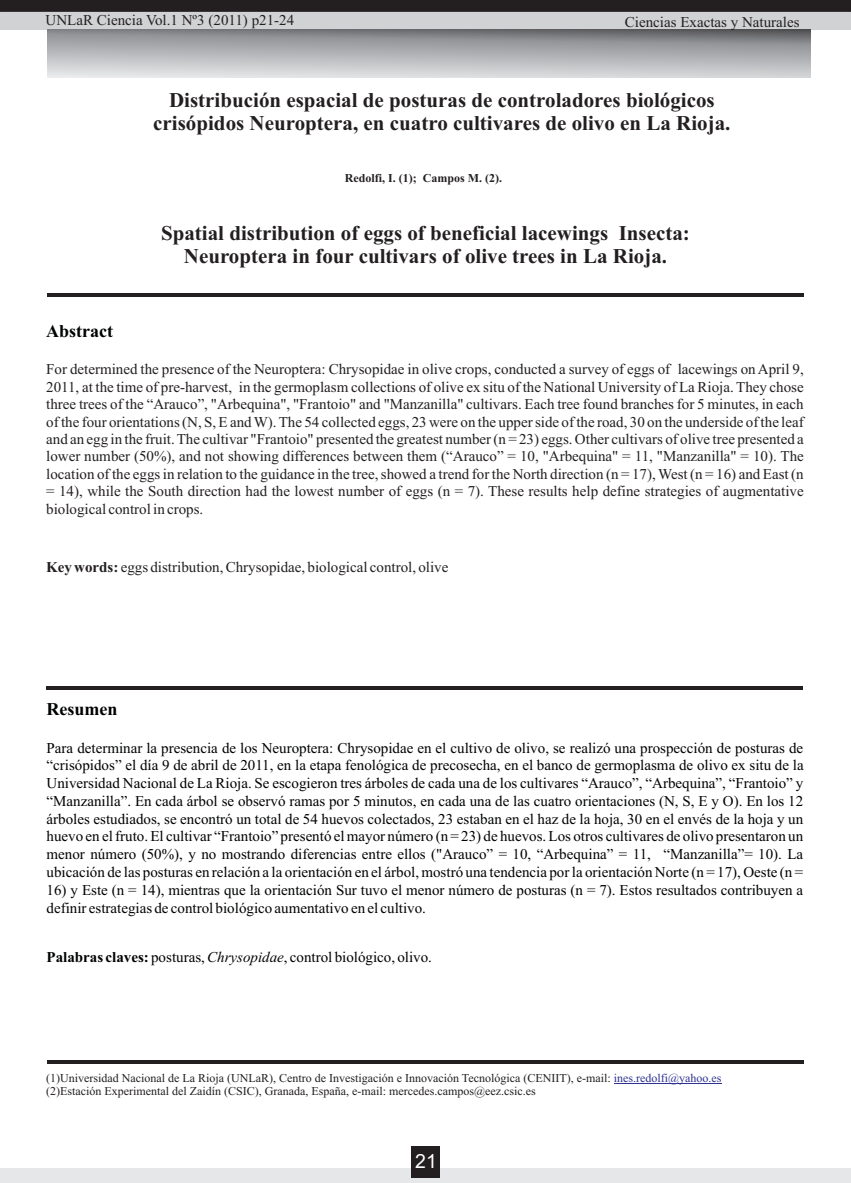
<style>
.page{position:relative;width:851px;height:1183px;background:#fff}
.page>*{position:absolute;margin:0;border:0;box-sizing:border-box;transform-origin:0 0}
.t1{font:700 21px/23.2px "Times New Roman";color:#231f20;text-align:center}
.t2{font:19.5px "Arial";color:#fff}
.t3{font:700 18px "Times New Roman";color:#010202}
.t4{font:15px/17.9px "Times New Roman";color:#010202;text-align:justify}
.t5{font:15px/17.4px "Times New Roman";color:#231f20;text-align:justify}
.t6{font:12px/13.4px "Times New Roman";color:#231f20}
.t7{font:700 12px "Times New Roman";color:#231f20}
.s1{font-weight:700}
.s2{font-style:italic}
.s3{color:#2d3291}
</style>
<div class="page">
<hr style="left:47px;top:686px;width:755px;height:3px;background:#231f20">
<hr style="left:47px;top:293px;width:756px;height:3px;background:#231f20">
<div style="left:0;top:1167px;width:850px;height:15px;background:#e6e7e9"></div>
<div style="left:0;top:5px;width:850px;height:25px;background:#d1d2d4"></div>
<svg style="left:0;top:0;width:850px;height:12px;background:#242122"></svg>
<svg style="left:48px;top:30px;width:762px;height:47px;background:#acadb0"></svg>
<hr style="left:47px;top:1060px;width:756px;height:3px;background:#231f20">
<div style="left:411px;top:1145px;width:28px;height:32px;background:#231f20"></div>
<hr style="left:613px;top:1082px;width:108px;height:1px;background:#2d3291">
<p class="t5" style="left:46px;top:13px;width:250px">UNLaR Ciencia Vol.1 Nº3 (2011) p21-24</p>
<p class="t5" style="left:624px;top:15px;width:176px">Ciencias Exactas y Naturales</p>
<h1 class="t1" style="left:153px;top:90px;width:578px">Distribución espacial de posturas de controladores biológicos crisópidos Neuroptera, en cuatro cultivares de olivo en La Rioja.</h1>
<p class="t7" style="left:344px;top:174px;width:159px">Redolfi, I. (1); Campos M. (2).</p>
<h1 class="t1" style="left:161px;top:223px;width:530px">Spatial distribution of eggs of beneficial lacewings Insecta:<br>Neuroptera in four cultivars of olive trees in La Rioja.</h1>
<p class="t3" style="left:46px;top:324px;width:68px">Abstract</p>
<p class="t5" style="left:46px;top:362px;width:759px">For determined the presence of the Neuroptera: Chrysopidae in olive crops, conducted a survey of eggs of lacewings on April 9, 2011, at the time of pre-harvest, in the germoplasm collections of olive ex situ of the National University of La Rioja. They chose three trees of the “Arauco”, "Arbequina", "Frantoio" and "Manzanilla" cultivars. Each tree found branches for 5 minutes, in each of the four orientations (N, S, E and W). The 54 collected eggs, 23 were on the upper side of the road, 30 on the underside of the leaf and an egg in the fruit. The cultivar "Frantoio" presented the greatest number (n = 23) eggs. Other cultivars of olive tree presented a lower number (50%), and not showing differences between them (“Arauco” = 10, "Arbequina" = 11, "Manzanilla" = 10). The location of the eggs in relation to the guidance in the tree, showed a trend for the North direction (n = 17), West (n = 16) and East (n = 14), while the South direction had the lowest number of eggs (n = 7). These results help define strategies of augmentative biological control in crops.</p>
<p class="t5" style="left:46px;top:559px;width:403px"><span class="s1">Key words:</span> eggs distribution, Chrysopidae, biological control, olive</p>
<p class="t3" style="left:47px;top:703px;width:72px">Resumen</p>
<p class="t4" style="left:47px;top:739px;width:758px">Para determinar la presencia de los Neuroptera: Chrysopidae en el cultivo de olivo, se realizó una prospección de posturas de “crisópidos” el día 9 de abril de 2011, en la etapa fenológica de precosecha, en el banco de germoplasma de olivo ex situ de la Universidad Nacional de La Rioja. Se escogieron tres árboles de cada una de los cultivares “Arauco”, “Arbequina”, “Frantoio” y “Manzanilla”. En cada árbol se observó ramas por 5 minutos, en cada una de las cuatro orientaciones (N, S, E y O). En los 12 árboles estudiados, se encontró un total de 54 huevos colectados, 23 estaban en el haz de la hoja, 30 en el envés de la hoja y un huevo en el fruto. El cultivar “Frantoio” presentó el mayor número (n = 23) de huevos. Los otros cultivares de olivo presentaron un menor número (50%), y no mostrando diferencias entre ellos ("Arauco” = 10, “Arbequina” = 11, “Manzanilla”= 10). La ubicación de las posturas en relación a la orientación en el árbol, mostró una tendencia por la orientación Norte (n = 17), Oeste (n =</p>
<p class="t4" style="left:47px;top:882px;width:758px">16) y Este (n = 14), mientras que la orientación Sur tuvo el menor número de posturas (n = 7). Estos resultados contribuyen a definir estrategias de control biológico aumentativo en el cultivo.</p>
<p class="t4" style="left:47px;top:949px;width:387px"><span class="s1">Palabras claves:</span> posturas, <span class="s2">Chrysopidae</span>, control biológico, olivo.</p>
<p class="t6" style="left:46px;top:1071px;width:677px">(1)Universidad Nacional de La Rioja (UNLaR), Centro de Investigación e Innovación Tecnológica (CENIIT), e-mail: <span class="s3">ines.redolfi@yahoo.es </span>(2)Estación Experimental del Zaidín (CSIC), Granada, España, e-mail: mercedes.campos@eez.csic.es</p>
<h2 class="t2" style="left:415px;top:1153px;width:23px">21</h2>
</div>
